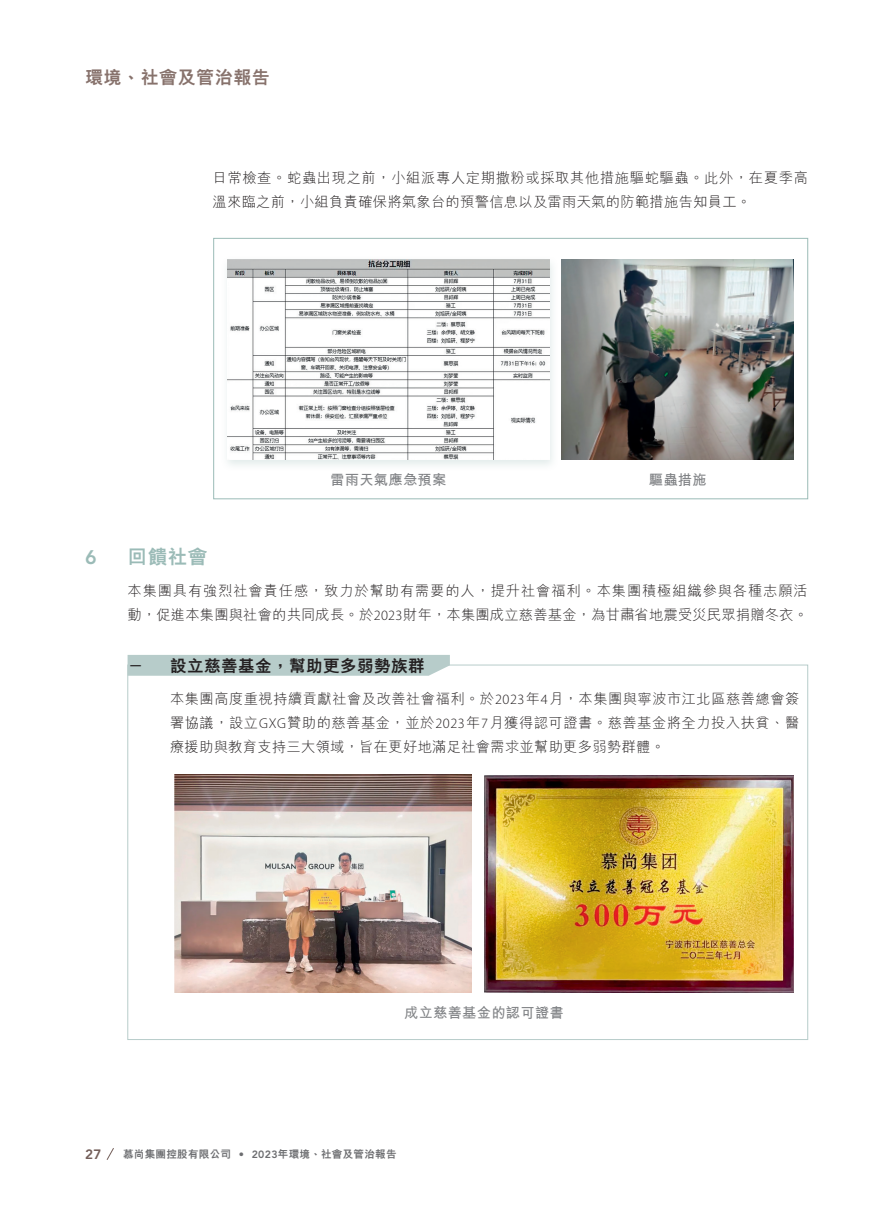
<style>
.page{position:relative;width:893px;height:1212px;background:#fff}
.page>*{position:absolute;margin:0;border:0;box-sizing:border-box;transform-origin:0 0}
.t1{font:800 19.5px "M Hei HK";color:#9bbbb7}
.t2{font:800 19.5px "Avenir LT Std";color:#9bbbb7}
.t3{font:800 18px "M Hei HK";letter-spacing:.03em;color:#87726c}
.t4{font:800 16.5px "M Hei HK";letter-spacing:.03em;color:#231f20}
.t5{font:300 14.25px/24px "M Hei HK";letter-spacing:.02em;color:#231f20}
.t6{font:300 14.25px/24px "M Hei HK";letter-spacing:.06em;color:#231f20}
.t7{font:700 14.25px "M Hei HK";letter-spacing:.02em;color:#808285}
.t8{font:800 13.5px "Avenir LT Std";color:#735e59}
.t9{font:800 10.5px "M Hei HK";letter-spacing:.03em;color:#6c6d70}
.t10{font:800 10.5px "Avenir LT Std";color:#6c6d70}
.s1{font-family:"Myriad Pro"}
.s2{font-family:"Avenir LT Std"}
</style>
<div class="page">
<svg style="left:106px;top:1148px;width:8px;height:12px"></svg>
<div style="left:213px;top:238px;width:595px;height:261px;border:1px solid #9bbbb7"></div>
<div style="left:221px;top:255px;width:338px;height:216px;background:#9bbbb7;opacity:.29"></div>
<img style="left:227px;top:259px;width:322px;height:200px">
<img style="left:562px;top:259px;width:231px;height:200px">
<div style="left:128px;top:655px;width:322px;height:21px;background:#b7ccca"></div>
<img style="left:174px;top:774px;width:298px;height:219px">
<img style="left:485px;top:775px;width:308px;height:218px">
<p class="t3" style="left:85px;top:68px;width:186px">環境、社會及管治報告</p>
<p class="t5" style="left:213px;top:165px;width:597px">日常檢查。蛇蟲出現之前，小組派專人定期撒粉或採取其他措施驅蛇驅蟲。此外，在夏季高溫來臨之前，小組負責確保將氣象台的預警信息以及雷雨天氣的防範措施告知員工。</p>
<h1 class="t2" style="left:85px;top:545px;width:13px">6</h1>
<h1 class="t1" style="left:128px;top:547px;width:81px">回饋社會</h1>
<p class="t7" style="left:330px;top:469px;width:118px">雷雨天氣應急預案</p>
<p class="t7" style="left:649px;top:469px;width:59px">驅蟲措施</p>
<p class="t6" style="left:128px;top:579px;width:682px">本集團具有強烈社會責任感，致力於幫助有需要的人，提升社會福利。本集團積極組織參與各種志願活動，促進本集團與社會的共同成長。於<span class="s1">2023</span>財年，本集團成立慈善基金，為甘肅省地震受災民眾捐贈冬衣。</p>
<p class="t4" style="left:170px;top:657px;width:256px">設立慈善基金，幫助更多弱勢族群</p>
<p class="t4" style="left:128px;top:657px;width:18px">－</p>
<p class="t5" style="left:170px;top:687px;width:631px;text-align:justify">本集團高度重視持續貢獻社會及改善社會福利。於<span class="s1">2023</span>年 月<span class="s1">4</span> ，本集團與寧波市江北區慈善總會簽署協議，設立<span class="s1">GXG</span>贊助的慈善基金，並於<span class="s1">2023</span>年<span class="s1">7</span>月獲得認可證書。慈善基金將全力投入扶貧、醫療援助與教育支持三大領域，旨在更好地滿足社會需求並幫助更多弱勢群體。</p>
<p class="t7" style="left:404px;top:1002px;width:161px">成立慈善基金的認可證書</p>
<p class="t8" style="left:85px;top:1146px;width:18px">27</p>
<p class="t9" style="left:123px;top:1149px;width:109px">慕尚集團控股有限公司</p>
<p class="t10" style="left:239px;top:1148px;width:7px">•</p>
<p class="t9" style="left:252px;top:1149px;width:146px"><span class="s2">2023</span>年環境、社會及管治報告</p>
</div>
